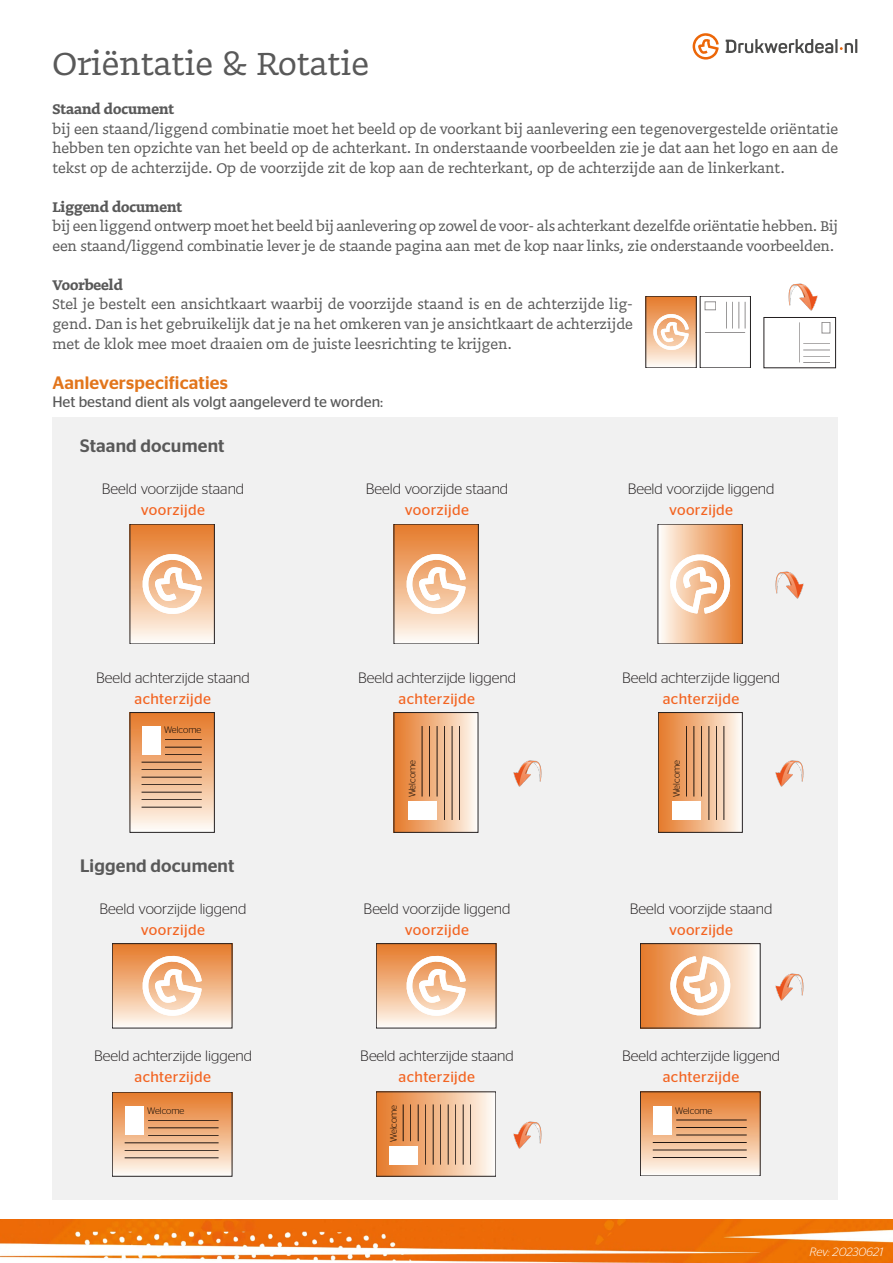
<style>
.page{position:relative;width:893px;height:1263px;background:#fff}
.page>*{position:absolute;margin:0;border:0;box-sizing:border-box;transform-origin:0 0}
.t1{font:37.5px "Doko";color:#595959}
.t2{font:500 18px "Stag Sans";letter-spacing:.01em;color:#595959}
.t3{font:500 18px "Stag Sans";letter-spacing:.01em;color:#e2751b}
.t4{font:16.5px/19.5px "Doko";letter-spacing:-.01em;color:#595959;text-align:justify}
.t5{font:700 16.5px "Doko";color:#595959}
.t6{font:300 15px "Stag Sans";color:#231f20}
.t7{font:15px "Stag Sans";letter-spacing:.025em;color:#f36421}
.t8{font:15px "Stag Sans";color:#595959}
.t9{font:italic 300 12px "Stag Sans";letter-spacing:-.005em;color:#fff}
.t10{font:300 9.45px "Stag Sans";color:#000001}
</style>
<div class="page">
<svg style="left:692px;top:33px;width:165px;height:27px"></svg>
<img style="left:0;top:1219px;width:893px;height:44px">
<div style="left:52px;top:417px;width:786px;height:782px;background:#f1f1f1"></div>
<div style="left:130px;top:524px;width:84px;height:120px;background:linear-gradient(to bottom,#e57724,#fef8f0)"></div>
<svg style="left:140px;top:552px;width:62px;height:62px"></svg>
<div style="left:394px;top:524px;width:84px;height:120px;background:linear-gradient(to bottom,#e57724,#fef8f0)"></div>
<svg style="left:404px;top:552px;width:62px;height:62px"></svg>
<div style="left:658px;top:524px;width:84px;height:120px;background:linear-gradient(to right,#fffaf3,#e57a2a)"></div>
<svg style="left:670px;top:552px;width:62px;height:62px"></svg>
<svg style="left:132px;top:714px;width:80px;height:116px"></svg>
<hr style="left:165px;top:739px;width:37px;height:1px;background:#231f20">
<hr style="left:165px;top:747px;width:37px;height:1px;background:#231f20">
<hr style="left:165px;top:754px;width:37px;height:1px;background:#231f20">
<hr style="left:142px;top:762px;width:60px;height:1px;background:#231f20">
<hr style="left:142px;top:769px;width:60px;height:1px;background:#231f20">
<hr style="left:142px;top:777px;width:60px;height:1px;background:#231f20">
<hr style="left:142px;top:784px;width:60px;height:1px;background:#231f20">
<hr style="left:142px;top:792px;width:60px;height:1px;background:#231f20">
<hr style="left:142px;top:799px;width:60px;height:1px;background:#231f20">
<hr style="left:142px;top:807px;width:60px;height:1px;background:#231f20">
<div style="left:142px;top:726px;width:18px;height:28px;background:#fff"></div>
<div style="left:394px;top:712px;width:84px;height:120px;background:linear-gradient(to right,#e37625,#fdf6ee)"></div>
<hr style="left:422px;top:726px;width:1px;height:70px;background:#231f20">
<hr style="left:429px;top:726px;width:1px;height:70px;background:#231f20">
<hr style="left:437px;top:726px;width:1px;height:70px;background:#231f20">
<hr style="left:444px;top:726px;width:1px;height:94px;background:#231f20">
<hr style="left:452px;top:726px;width:1px;height:94px;background:#231f20">
<hr style="left:459px;top:726px;width:1px;height:94px;background:#231f20">
<div style="left:408px;top:801px;width:28px;height:18px;background:#fff"></div>
<div style="left:658px;top:712px;width:84px;height:120px;background:linear-gradient(to right,#e47726,#faf2e9)"></div>
<div style="left:658px;top:712px;width:84px;height:120px;border:1px solid #231f20"></div>
<hr style="left:686px;top:726px;width:1px;height:70px;background:#231f20">
<hr style="left:694px;top:726px;width:1px;height:70px;background:#231f20">
<hr style="left:701px;top:726px;width:1px;height:70px;background:#231f20">
<hr style="left:709px;top:726px;width:1px;height:94px;background:#231f20">
<hr style="left:716px;top:726px;width:1px;height:94px;background:#231f20">
<hr style="left:724px;top:726px;width:1px;height:94px;background:#231f20">
<div style="left:673px;top:801px;width:28px;height:18px;background:#fff"></div>
<div style="left:112px;top:944px;width:120px;height:84px;background:linear-gradient(to bottom,#e57725,#fef7ee)"></div>
<svg style="left:140px;top:953px;width:62px;height:63px"></svg>
<div style="left:376px;top:944px;width:120px;height:84px;background:linear-gradient(to bottom,#e57725,#fef7ee)"></div>
<svg style="left:404px;top:953px;width:62px;height:63px"></svg>
<div style="left:640px;top:944px;width:120px;height:84px;background:linear-gradient(to right,#e57624,#fef8f0)"></div>
<svg style="left:668px;top:956px;width:62px;height:62px"></svg>
<svg style="left:114px;top:1094px;width:116px;height:80px"></svg>
<hr style="left:148px;top:1120px;width:71px;height:1px;background:#231f20">
<hr style="left:148px;top:1127px;width:71px;height:1px;background:#231f20">
<hr style="left:148px;top:1135px;width:71px;height:1px;background:#231f20">
<hr style="left:125px;top:1142px;width:94px;height:1px;background:#231f20">
<hr style="left:125px;top:1150px;width:94px;height:1px;background:#231f20">
<hr style="left:125px;top:1157px;width:94px;height:1px;background:#231f20">
<div style="left:125px;top:1106px;width:18px;height:29px;background:#fff"></div>
<svg style="left:378px;top:1094px;width:116px;height:80px"></svg>
<hr style="left:403px;top:1104px;width:1px;height:37px;background:#231f20">
<hr style="left:410px;top:1104px;width:1px;height:37px;background:#231f20">
<hr style="left:418px;top:1104px;width:1px;height:37px;background:#231f20">
<hr style="left:425px;top:1104px;width:1px;height:60px;background:#231f20">
<hr style="left:433px;top:1104px;width:1px;height:60px;background:#231f20">
<hr style="left:440px;top:1104px;width:1px;height:60px;background:#231f20">
<hr style="left:448px;top:1104px;width:1px;height:60px;background:#231f20">
<hr style="left:455px;top:1104px;width:1px;height:60px;background:#231f20">
<hr style="left:463px;top:1104px;width:1px;height:60px;background:#231f20">
<hr style="left:470px;top:1104px;width:1px;height:60px;background:#231f20">
<div style="left:389px;top:1146px;width:29px;height:18px;background:#fff"></div>
<div style="left:640px;top:1092px;width:120px;height:84px;background:linear-gradient(to bottom,#e37625,#fcf6ee)"></div>
<hr style="left:676px;top:1120px;width:71px;height:1px;background:#231f20">
<hr style="left:676px;top:1127px;width:71px;height:1px;background:#231f20">
<hr style="left:676px;top:1135px;width:71px;height:1px;background:#231f20">
<hr style="left:653px;top:1142px;width:94px;height:1px;background:#231f20">
<hr style="left:653px;top:1150px;width:94px;height:1px;background:#231f20">
<hr style="left:653px;top:1157px;width:94px;height:1px;background:#231f20">
<div style="left:653px;top:1106px;width:18px;height:28px;background:#fff"></div>
<div style="left:700px;top:296px;width:51px;height:72px;border:1px solid #231f20"></div>
<hr style="left:705px;top:332px;width:40px;height:1px;background:#231f20">
<svg style="left:726px;top:302px;width:7px;height:26px"></svg>
<svg style="left:739px;top:302px;width:7px;height:26px"></svg>
<div style="left:646px;top:296px;width:50px;height:72px;background:linear-gradient(to bottom,#e57624,#fef7ee)"></div>
<svg style="left:652px;top:313px;width:37px;height:37px"></svg>
<div style="left:764px;top:317px;width:72px;height:51px;border:1px solid #231f20"></div>
<hr style="left:799px;top:322px;width:1px;height:40px;background:#231f20">
<svg style="left:803px;top:343px;width:27px;height:1px"></svg>
<svg style="left:803px;top:350px;width:27px;height:13px"></svg>
<img style="left:513px;top:760px;width:29px;height:27px">
<img style="left:775px;top:760px;width:29px;height:27px">
<img style="left:775px;top:571px;width:29px;height:27px">
<img style="left:513px;top:1121px;width:29px;height:27px">
<img style="left:775px;top:973px;width:29px;height:27px">
<img style="left:789px;top:283px;width:28px;height:28px">
<h1 class="t1" style="left:52px;top:41px;width:318px">Oriëntatie &amp; Rotatie</h1>
<p class="t5" style="left:52px;top:99px;width:123px">Staand document</p>
<p class="t4" style="left:52px;top:119px;width:787px">bij een staand/liggend combinatie moet het beeld op de voorkant bij aanlevering een tegenovergestelde oriëntatie hebben ten opzichte van het beeld op de achterkant. In onderstaande voorbeelden zie je dat aan het logo en aan de tekst op de achterzijde. Op de voorzijde zit de kop aan de rechterkant, op de achterzijde aan de linkerkant.</p>
<p class="t5" style="left:52px;top:196px;width:131px">Liggend document</p>
<p class="t4" style="left:52px;top:216px;width:787px">bij een liggend ontwerp moet het beeld bij aanlevering op zowel de voor- als achterkant dezelfde oriëntatie hebben. Bij een staand/liggend combinatie lever je de staande pagina aan met de kop naar links, zie onderstaande voorbeelden.</p>
<p class="t5" style="left:52px;top:275px;width:72px">Voorbeeld</p>
<p class="t4" style="left:52px;top:294px;width:582px">Stel je bestelt een ansichtkaart waarbij de voorzijde staand is en de achterzijde lig&shy;gend. Dan is het gebruikelijk dat je na het omkeren van je ansichtkaart de achterzijde met de klok mee moet draaien om de juiste leesrichting te krijgen.</p>
<p class="t3" style="left:52px;top:372px;width:177px">Aanleverspecificaties</p>
<p class="t8" style="left:52px;top:393px;width:332px">Het bestand dient als volgt aangeleverd te worden:</p>
<p class="t2" style="left:80px;top:435px;width:146px">Staand document</p>
<p class="t6" style="left:102px;top:480px;width:144px">Beeld voorzijde staand</p>
<p class="t6" style="left:366px;top:480px;width:144px">Beeld voorzijde staand</p>
<p class="t6" style="left:628px;top:480px;width:148px">Beeld voorzijde liggend</p>
<p class="t7" style="left:141px;top:501px;width:66px">voorzijde</p>
<p class="t7" style="left:405px;top:501px;width:66px">voorzijde</p>
<p class="t7" style="left:669px;top:501px;width:66px">voorzijde</p>
<p class="t6" style="left:96px;top:669px;width:155px">Beeld achterzijde staand</p>
<p class="t6" style="left:358px;top:669px;width:159px">Beeld achterzijde liggend</p>
<p class="t6" style="left:622px;top:669px;width:159px">Beeld achterzijde liggend</p>
<p class="t7" style="left:135px;top:690px;width:78px">achterzijde</p>
<p class="t7" style="left:399px;top:690px;width:78px">achterzijde</p>
<p class="t7" style="left:663px;top:690px;width:78px">achterzijde</p>
<p class="t10" style="left:164px;top:725px;width:39px">Welcome</p>
<p class="t10" style="left:407px;top:797px;width:39px;rotate:-90deg">Welcome</p>
<p class="t10" style="left:671px;top:797px;width:39px;rotate:-90deg">Welcome</p>
<p class="t2" style="left:80px;top:855px;width:156px">Liggend document</p>
<p class="t6" style="left:100px;top:900px;width:148px">Beeld voorzijde liggend</p>
<p class="t6" style="left:364px;top:900px;width:148px">Beeld voorzijde liggend</p>
<p class="t6" style="left:630px;top:900px;width:144px">Beeld voorzijde staand</p>
<p class="t7" style="left:141px;top:921px;width:66px">voorzijde</p>
<p class="t7" style="left:405px;top:921px;width:66px">voorzijde</p>
<p class="t7" style="left:669px;top:921px;width:66px">voorzijde</p>
<p class="t6" style="left:94px;top:1047px;width:159px">Beeld achterzijde liggend</p>
<p class="t6" style="left:360px;top:1047px;width:155px">Beeld achterzijde staand</p>
<p class="t6" style="left:622px;top:1047px;width:159px">Beeld achterzijde liggend</p>
<p class="t7" style="left:135px;top:1068px;width:78px">achterzijde</p>
<p class="t7" style="left:399px;top:1068px;width:78px">achterzijde</p>
<p class="t7" style="left:663px;top:1068px;width:78px">achterzijde</p>
<p class="t10" style="left:147px;top:1105px;width:39px">Welcome</p>
<p class="t10" style="left:388px;top:1142px;width:39px;rotate:-90deg">Welcome</p>
<p class="t10" style="left:675px;top:1105px;width:39px">Welcome</p>
<p class="t9" style="left:809px;top:1245px;width:75px">Rev: 20230621</p>
</div>
